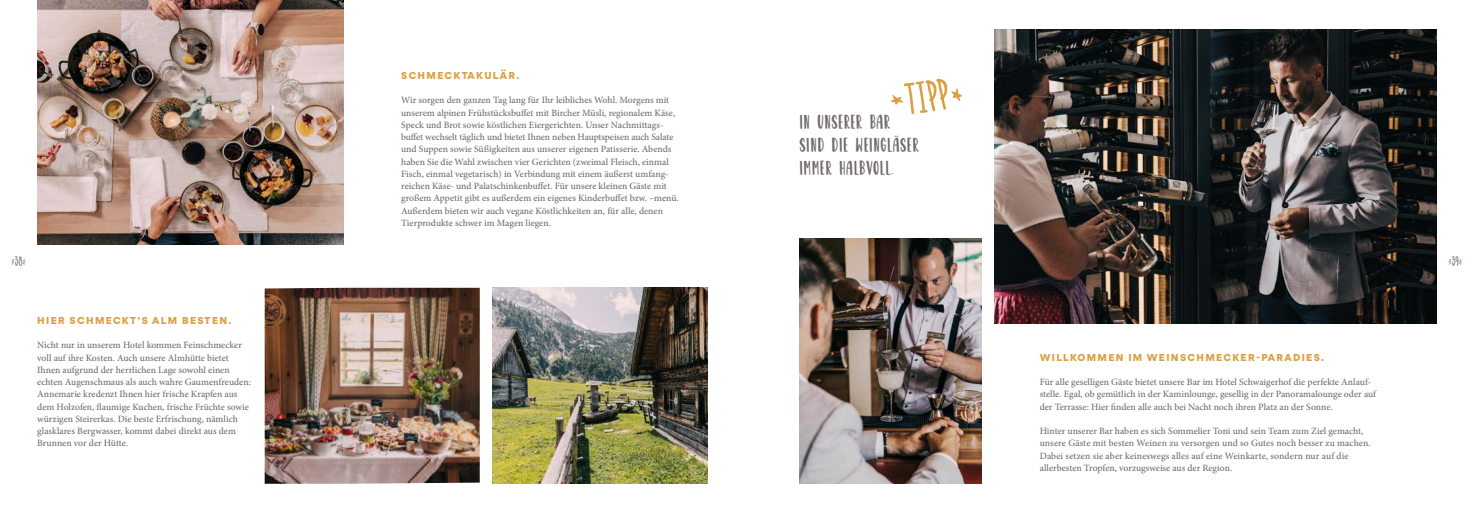
<style>
.page{position:relative;width:1474px;height:521px;background:#fff}
.page>*{position:absolute;margin:0;border:0;box-sizing:border-box;transform-origin:0 0}
.t1{font:22.84px/22.8px "Garden Fancy Script";color:#726c69}
.t2{font:10.5px "Garden Fancy Extras";color:#726c69}
.t3{font:500 9.62px/12.2px "Minion Pro";color:#726c69}
.t4{font:900 9.62px "Gordita";letter-spacing:.14em;color:#dca044}
.s1{font-family:"Nexa Rust Handmade";font-stretch:condensed;font-size:14px}
</style>
<div class="page">
<img style="left:994px;top:30px;width:442px;height:294px">
<img style="left:37px;top:0;width:306px;height:245px">
<img style="left:492px;top:288px;width:215px;height:196px">
<img style="left:265px;top:288px;width:215px;height:196px">
<img style="left:799px;top:238px;width:182px;height:246px">
<svg style="left:891px;top:79px;width:71px;height:36px"></svg>
<p class="t4" style="left:401px;top:68px;width:120px">SCHMECKTAKULÄR.</p>
<p class="t3" style="left:401px;top:94px;width:279px">Wir sorgen den ganzen Tag lang für Ihr leibliches Wohl. Morgens mit unserem alpinen Frühstücksbuffet mit Bircher Müsli, regionalem Käse, Speck und Brot sowie köstlichen Eiergerichten. Unser Nachmittags&shy;buffet wechselt täglich und bietet Ihnen neben Hauptspeisen auch Salate und Suppen sowie Süßigkeiten aus unserer eigenen Patisserie. Abends haben Sie die Wahl zwischen vier Gerichten (zweimal Fleisch, einmal Fisch, einmal vegetarisch) in Verbindung mit einem äußerst umfang&shy;reichen Käse- und Palatschinkenbuffet. Für unsere kleinen Gäste mit großem Appetit gibt es außerdem ein eigenes Kinderbuffet bzw. –menü.<br>Außerdem bieten wir auch vegane Köstlichkeiten an, für alle, denen Tierprodukte schwer im Magen liegen.</p>
<h1 class="t1" style="left:799px;top:112px;width:121px">IN UNSERER BAR<br>SIND DIE WEINGLÄSER<br>IMMER HALBVOLL.</h1>
<p class="t2" style="left:11px;top:256px;width:17px">k<span class="s1">38</span>l</p>
<p class="t2" style="left:1448px;top:256px;width:16px">k<span class="s1">39</span>l</p>
<p class="t4" style="left:37px;top:313px;width:196px">HIER SCHMECKT’S ALM BESTEN.</p>
<p class="t3" style="left:37px;top:339px;width:215px">Nicht nur in unserem Hotel kommen Feinschmecker voll auf ihre Kosten. Auch unsere Almhütte bietet Ihnen aufgrund der herrlichen Lage sowohl einen echten Augenschmaus als auch wahre Gaumenfreuden:<br>Annemarie kredenzt Ihnen hier frische Krapfen aus dem Holzofen, flaumige Kuchen, frische Früchte sowie würzigen Steirerkas. Die beste Erfrischung, nämlich glasklares Bergwasser, kommt dabei direkt aus dem Brunnen vor der Hütte.</p>
<p class="t4" style="left:1039px;top:350px;width:286px">WILLKOMMEN IM WEINSCHMECKER-PARADIES.</p>
<p class="t3" style="left:1039px;top:376px;width:338px">Für alle geselligen Gäste bietet unsere Bar im Hotel Schwaigerhof die perfekte Anlauf&shy;stelle. Egal, ob gemütlich in der Kaminlounge, gesellig in der Panoramalounge oder auf der Terrasse: Hier finden alle auch bei Nacht noch ihren Platz an der Sonne.</p>
<p class="t3" style="left:1039px;top:425px;width:332px">Hinter unserer Bar haben es sich Sommelier Toni und sein Team zum Ziel gemacht, unsere Gäste mit besten Weinen zu versorgen und so Gutes noch besser zu machen.<br>Dabei setzen sie aber keineswegs alles auf eine Weinkarte, sondern nur auf die allerbesten Tropfen, vorzugsweise aus der Region.</p>
</div>
